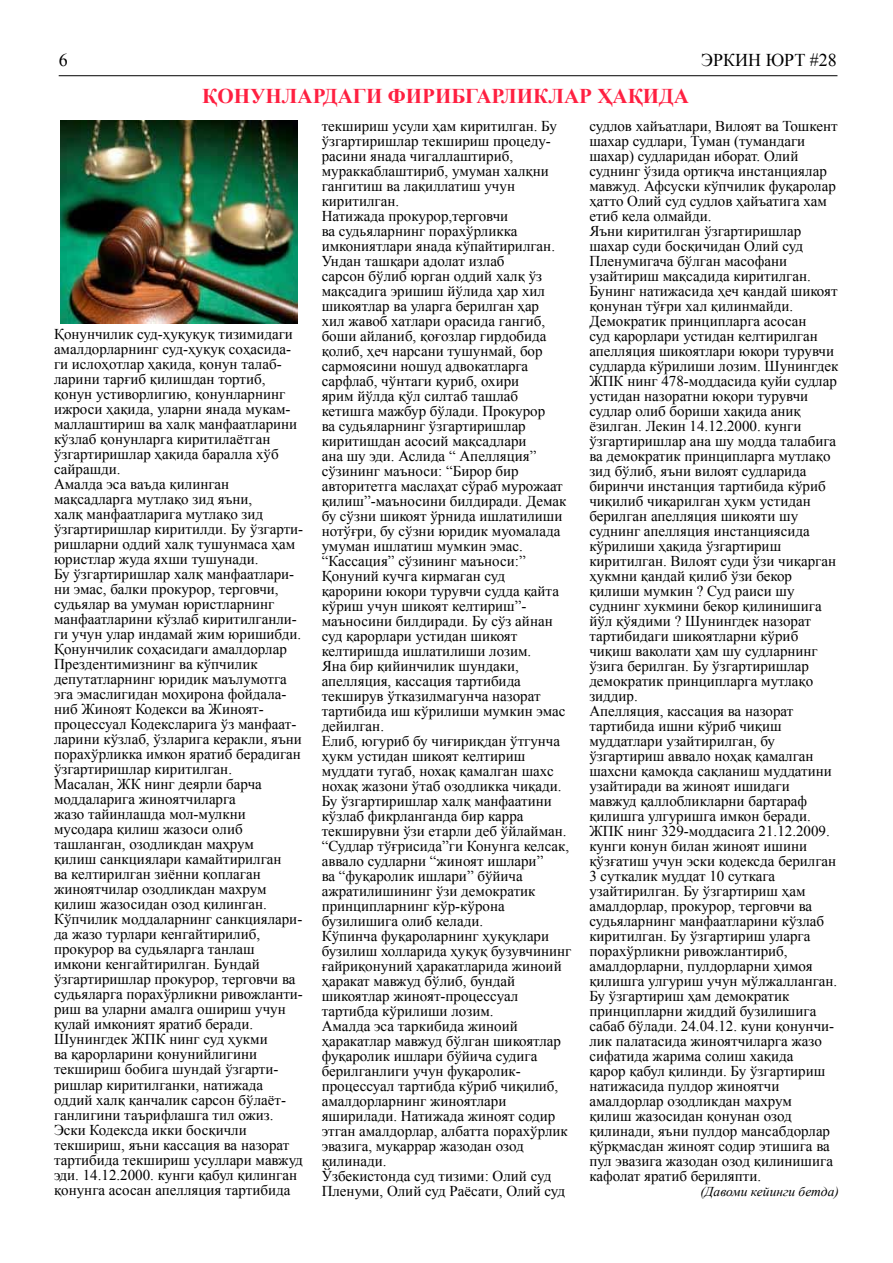
<style>
.page{position:relative;width:893px;height:1263px;background:#fff}
.page>*{position:absolute;margin:0;border:0;box-sizing:border-box;transform-origin:0 0}
.t1{font:700 21px "Times New Roman";color:#ff2041}
.t2{font:18px "Times New Roman";color:#000}
.t3{font:15px/15px "Times New Roman";color:#000}
.t4{font:italic 13.5px "Times New Roman";color:#000}
</style>
<div class="page">
<hr style="left:59px;top:75px;width:778px;height:1px;background:#000">
<img style="left:60px;top:120px;width:237px;height:204px">
<p class="t2" style="left:59px;top:48px;width:10px">6</p>
<p class="t2" style="left:701px;top:48px;width:137px">ЭРКИН ЮРТ #28</p>
<h1 class="t1" style="left:202px;top:82px;width:488px">Қонунлардаги фирибгарликлар ҳақида</h1>
<p class="t3" style="left:54px;top:327px;width:251px">Қонунчилик суд-ҳуқуқуқ тизимидаги амалдорларнинг суд-ҳуқуқ соҳасида&shy;ги ислоҳотлар ҳақида, қонун талаб&shy;ларини тарғиб қилишдан тортиб, қонун устиворлигию, қонунларнинг ижроси ҳақида, уларни янада мукам&shy;маллаштириш ва халқ манфаатларини кўзлаб қонунларга киритилаётган ўзгартиришлар ҳақида баралла хўб сайрашди.<br>Амалда эса ваъда қилинган мақсадларга мутлақо зид яъни,<br>халқ манфаатларига мутлақо зид ўзгартиришлар киритилди. Бу ўзгарти&shy;ришларни оддий халқ тушунмаса ҳам юристлар жуда яхши тушунади.<br>Бу ўзгартиришлар халқ манфаатлари&shy;ни эмас, балки прокурор, терговчи, судьялар ва умуман юристларнинг манфаатларини кўзлаб киритилганли&shy;ги учун улар индамай жим юришибди.<br>Қонунчилик соҳасидаги амалдорлар Прездентимизнинг ва кўпчилик депутатларнинг юридик маълумотга эга эмаслигидан моҳирона фойдала&shy;ниб Жиноят Кодекси ва Жиноят&shy;процессуал Кодексларига ўз манфаат&shy;ларини кўзлаб, ўзларига керакли, яъни порахўрликка имкон яратиб берадиган ўзгартиришлар киритилган.<br>Масалан, ЖК нинг деярли барча моддаларига жиноятчиларга<br>жазо тайинлашда мол-мулкни мусодара қилиш жазоси олиб ташланган, озодликдан маҳрум<br>қилиш санкциялари камайтирилган<br>ва келтирилган зиённи қоплаган жиноятчилар озодликдан махрум қилиш жазосидан озод қилинган.<br>Кўпчилик моддаларнинг санкциялари&shy;да жазо турлари кенгайтирилиб, прокурор ва судьяларга танлаш имкони кенгайтирилган. Бундай ўзгартиришлар прокурор, терговчи ва судьяларга порахўрликни ривожланти&shy;риш ва уларни амалга ошириш учун қулай имконият яратиб беради.<br>Шунингдек ЖПК нинг суд ҳукми<br>ва қарорларини қонунийлигини текшириш бобига шундай ўзгарти&shy;ришлар киритилганки, натижада оддий халқ қанчалик сарсон бўлаёт&shy;ганлигини таърифлашга тил ожиз.<br>Эски Кодексда икки босқичли текшириш, яъни кассация ва назорат тартибида текшириш усуллари мавжуд эди. 14.12.2000. кунги қабул қилинган қонунга асосан апелляция тартибида</p>
<p class="t3" style="left:322px;top:118px;width:251px">текшириш усули ҳам киритилган. Бу ўзгартиришлар текшириш процеду&shy;расини янада чигаллаштириб, мураккаблаштириб, умуман халқни гангитиш ва лақиллатиш учун киритилган.<br>Натижада прокурор,терговчи<br>ва судьяларнинг порахўрликка имкониятлари янада кўпайтирилган.<br>Ундан ташқари адолат излаб<br>сарсон бўлиб юрган оддий халқ ўз мақсадига эришиш йўлида ҳар хил шикоятлар ва уларга берилган ҳар<br>хил жавоб хатлари орасида гангиб, боши айланиб, қоғозлар гирдобида қолиб, ҳеч нарсани тушунмай, бор сармоясини ношуд адвокатларга сарфлаб, чўнтаги қуриб, охири<br>ярим йўлда қўл силтаб ташлаб кетишга мажбур бўлади. Прокурор<br>ва судьяларнинг ўзгартиришлар киритишдан асосий мақсадлари<br>ана шу эди. Аслида “ Апелляция” сўзининг маъноси: “Бирор бир авторитетга маслаҳат сўраб мурожаат қилиш”-маъносини билдиради. Демак бу сўзни шикоят ўрнида ишлатилиши нотўғри, бу сўзни юридик муомалада умуман ишлатиш мумкин эмас. “Кассация” сўзининг маъноси:”<br>Қонуний кучга кирмаган суд<br>қарорини юкори турувчи судда қайта кўриш учун шикоят келтириш”- маъносини билдиради. Бу сўз айнан суд қарорлари устидан шикоят келтиришда ишлатилиши лозим.<br>Яна бир қийинчилик шундаки, апелляция, кассация тартибида текширув ўтказилмагунча назорат тартибида иш кўрилиши мумкин эмас дейилган.<br>Елиб, югуриб бу чиғириқдан ўтгунча ҳукм устидан шикоят келтириш муддати тугаб, нохақ қамалган шахс нохақ жазони ўтаб озодликка чиқади.<br>Бу ўзгартиришлар халқ манфаатини кўзлаб фикрланганда бир карра текширувни ўзи етарли деб ўйлайман. “Судлар тўғрисида”ги Конунга келсак, аввало судларни “жиноят ишлари”<br>ва “фуқаролик ишлари” бўйича ажратилишининг ўзи демократик принципларнинг кўр-кўрона бузилишига олиб келади.<br>Кўпинча фуқароларнинг ҳуқуқлари бузилиш холларида ҳуқуқ бузувчининг ғайриқонуний ҳаракатларида жиноий ҳаракат мавжуд бўлиб, бундай шикоятлар жиноят-процессуал тартибда кўрилиши лозим.<br>Амалда эса таркибида жиноий ҳаракатлар мавжуд бўлган шикоятлар фуқаролик ишлари бўйича судига берилганлиги учун фуқаролик&shy;процессуал тартибда кўриб чиқилиб, амалдорларнинг жиноятлари яширилади. Натижада жиноят содир этган амалдорлар, албатта порахўрлик эвазига, муқаррар жазодан озод қилинади.<br>Ўзбекистонда суд тизими: Олий суд<br>Пленуми, Олий суд Раёсати, Олий суд</p>
<p class="t3" style="left:589px;top:118px;width:250px">судлов хайъатлари, Вилоят ва Тошкент шахар судлари, Туман (тумандаги шахар) судларидан иборат. Олий суднинг ўзида ортиқча инстанциялар мавжуд. Афсуски кўпчилик фуқаролар ҳатто Олий суд судлов ҳайъатига хам етиб кела олмайди.<br>Яъни киритилган ўзгартиришлар шахар суди босқичидан Олий суд<br>Пленумигача бўлган масофани узайтириш мақсадида киритилган.<br>Бунинг натижасида ҳеч қандай шикоят қонунан тўғри хал қилинмайди.<br>Демократик принципларга асосан<br>суд қарорлари устидан келтирилган апелляция шикоятлари юкори турувчи судларда кўрилиши лозим. Шунингдек<br>ЖПК нинг 478-моддасида қуйи судлар устидан назоратни юқори турувчи судлар олиб бориши хақида аниқ ёзилган. Лекин 14.12.2000. кунги ўзгартиришлар ана шу модда талабига ва демократик принципларга мутлақо зид бўлиб, яъни вилоят судларида биринчи инстанция тартибида кўриб чиқилиб чиқарилган ҳукм устидан берилган апелляция шикояти шу суднинг апелляция инстанциясида кўрилиши ҳақида ўзгартириш киритилган. Вилоят суди ўзи чиқарган ҳукмни қандай қилиб ўзи бекор қилиши мумкин ? Суд раиси шу суднинг хукмини бекор қилинишига йўл қўядими ? Шунингдек назорат тартибидаги шикоятларни кўриб чиқиш ваколати ҳам шу судларнинг ўзига берилган. Бу ўзгартиришлар демократик принципларга мутлақо зиддир.<br>Апелляция, кассация ва назорат тартибида ишни кўриб чиқиш муддатлари узайтирилган, бу ўзгартириш аввало ноҳақ қамалган шахсни қамоқда сақланиш муддатини узайтиради ва жиноят ишидаги мавжуд қаллобликларни бартараф қилишга улгуришга имкон беради.<br>ЖПК нинг 329-моддасига 21.12.2009. кунги конун билан жиноят ишини қўзғатиш учун эски кодексда берилган<br>3 суткалик муддат 10 суткага узайтирилган. Бу ўзгартириш ҳам амалдорлар, прокурор, терговчи ва судьяларнинг манфаатларини кўзлаб киритилган. Бу ўзгартириш уларга порахўрликни ривожлантириб, амалдорларни, пулдорларни ҳимоя қилишга улгуриш учун мўлжалланган.<br>Бу ўзгартириш ҳам демократик принципларни жиддий бузилишига сабаб бўлади. 24.04.12. куни қонунчи&shy;лик палатасида жиноятчиларга жазо сифатида жарима солиш хақида<br>қарор қабул қилинди. Бу ўзгартириш натижасида пулдор жиноятчи амалдорлар озодликдан махрум<br>қилиш жазосидан қонунан озод қилинади, яъни пулдор мансабдорлар қўрқмасдан жиноят содир этишига ва пул эвазига жазодан озод қилинишига кафолат яратиб бериляпти.</p>
<p class="t4" style="left:700px;top:1182px;width:140px">(Давоми кейинги бетда)</p>
</div>
